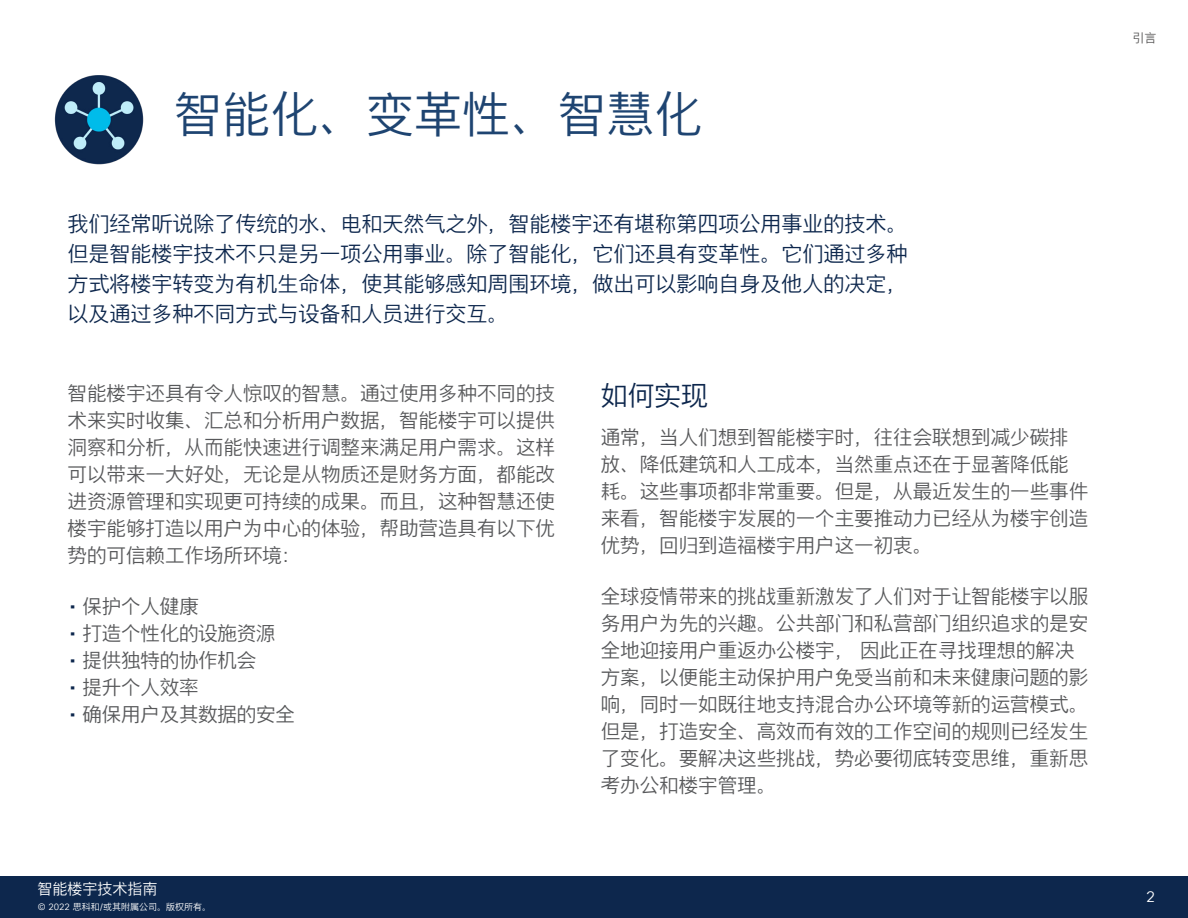
<style>
.page{position:relative;width:1188px;height:918px;background:#fff}
.page>*{position:absolute;margin:0;border:0;box-sizing:border-box;transform-origin:0 0}
.t1{font:48px "Cisco Sans CHS Light";color:#1e4471}
.Subhead2_midnight_bl{font:27px "Cisco Sans CHS Light";color:#0d274d}
.t2{font:21px/30px "Cisco Sans CHS Light";color:#0d274d;text-align:justify}
.Body_13_16_5{font:19.5px/27px "Cisco Sans CHS Light";color:#57585a}
.t3{font:15px "Cisco Sans CHS Light";color:#fff}
.t4{font:15px "Cisco Sans TT Light";color:#fff}
.t5{font:12px "Cisco Sans CHS Light";color:#4d4c4c}
.t6{font:9px "Cisco Sans CHS Light";color:#fff}
.s1{font-family:"Cisco Sans TT";color:#0d274d}
.s2{font-family:"Cisco Sans TT Light"}
</style>
<div class="page">
<div style="left:0;top:876px;width:1188px;height:42px;background:#0d274d"></div>
<img style="left:54px;top:75px;width:90px;height:90px">
<p class="t1" style="left:174px;top:83px;width:529px">智能化、变革性、智慧化</p>
<p class="t2" style="left:68px;top:209px;width:841px">我们经常听说除了传统的水、电和天然气之外，智能楼宇还有堪称第四项公用事业的技术。但是智能楼宇技术不只是另一项公用事业。除了智能化，它们还具有变革性。它们通过多种方式将楼宇转变为有机生命体，使其能够感知周围环境，做出可以影响自身及他人的决定，以及通过多种不同方式与设备和人员进行交互。</p>
<p class="Body_13_16_5" style="left:68px;top:379px;width:489px;text-align:justify">智能楼宇还具有令人惊叹的智慧。通过使用多种不同的技术来实时收集、汇总和分析用户数据，智能楼宇可以提供洞察和分析，从而能快速进行调整来满足用户需求。这样可以带来一大好处，无论是从物质还是财务方面，都能改进资源管理和实现更可持续的成果。而且，这种智慧还使楼宇能够打造以用户为中心的体验，帮助营造具有以下优势的可信赖工作场所环境：</p>
<p class="Body_13_16_5" style="left:70px;top:592px;width:130px"><span class="s1">•</span> 保护个人健康</p>
<p class="Body_13_16_5" style="left:70px;top:619px;width:207px"><span class="s1">•</span> 打造个性化的设施资源</p>
<p class="Body_13_16_5" style="left:70px;top:646px;width:188px"><span class="s1">•</span> 提供独特的协作机会</p>
<p class="Body_13_16_5" style="left:70px;top:673px;width:130px"><span class="s1">•</span> 提升个人效率</p>
<p class="Body_13_16_5" style="left:70px;top:700px;width:227px"><span class="s1">•</span> 确保用户及其数据的安全</p>
<p class="t3" style="left:38px;top:879px;width:121px">智能楼宇技术指南</p>
<p class="t6" style="left:38px;top:901px;width:175px"><span class="s2">© 2022</span> 思科和<span class="s2">/</span>或其附属公司。版权所有。</p>
<p class="Subhead2_midnight_bl" style="left:601px;top:378px;width:109px">如何实现</p>
<p class="Body_13_16_5" style="left:601px;top:423px;width:489px">通常，当人们想到智能楼宇时，往往会联想到减少碳排放、降低建筑和人工成本，当然重点还在于显著降低能耗。这些事项都非常重要。但是，从最近发生的一些事件来看，智能楼宇发展的一个主要推动力已经从为楼宇创造优势，回归到造福楼宇用户这一初衷。</p>
<p class="Body_13_16_5" style="left:601px;top:582px;width:489px">全球疫情带来的挑战重新激发了人们对于让智能楼宇以服务用户为先的兴趣。公共部门和私营部门组织追求的是安全地迎接用户重返办公楼宇，因此正在寻找理想的解决方案，以便能主动保护用户免受当前和未来健康问题的影响，同时一如既往地支持混合办公环境等新的运营模式。但是，打造安全、高效而有效的工作空间的规则已经发生了变化。要解决这些挑战，势必要彻底转变思维，重新思考办公和楼宇管理。</p>
<p class="t5" style="left:1132px;top:30px;width:25px">引言</p>
<p class="t4" style="left:1146px;top:887px;width:10px">2</p>
</div>
